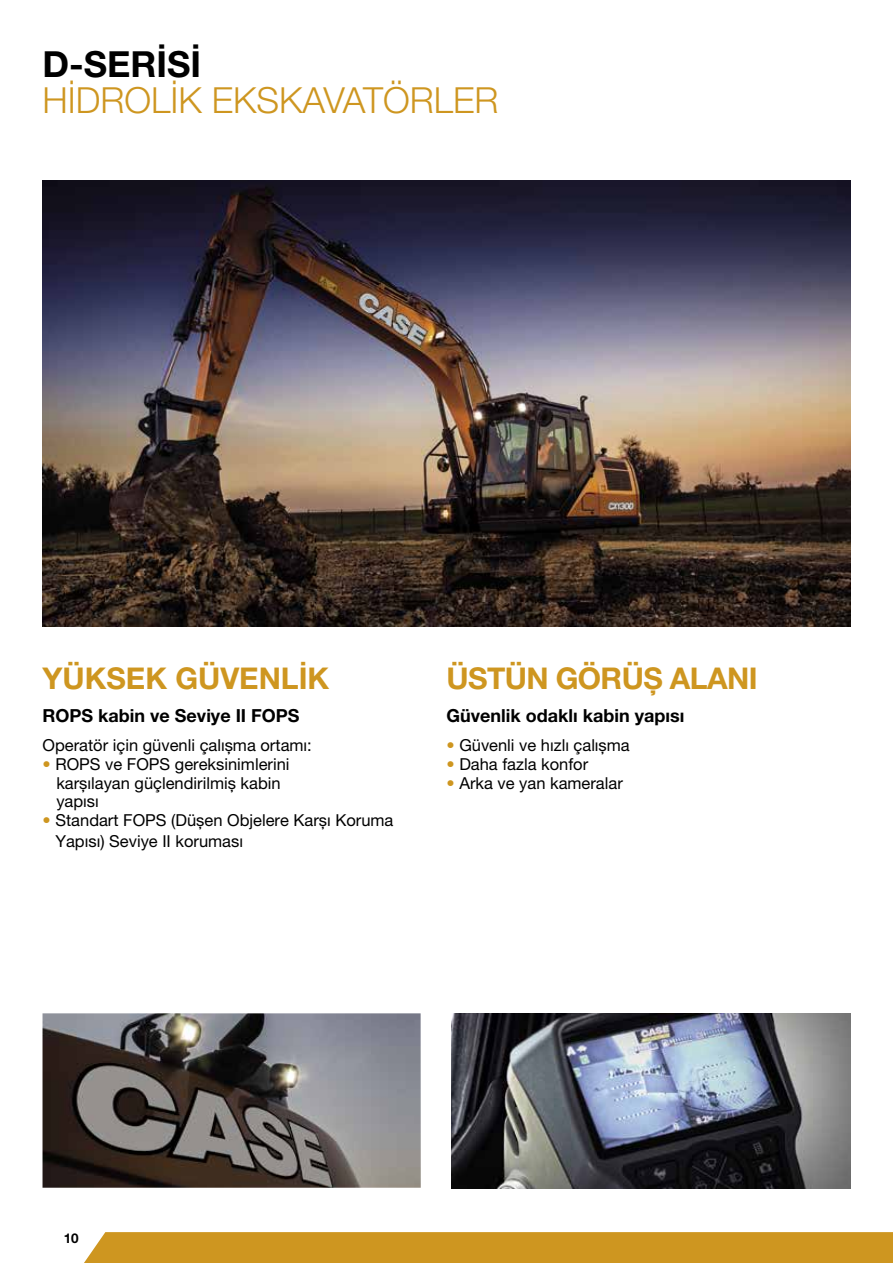
<style>
.page{position:relative;width:893px;height:1263px;background:#fff}
.page>*{position:absolute;margin:0;border:0;box-sizing:border-box;transform-origin:0 0}
.t1{font:300 36px "Helvetica Neue LT Pro";color:#ce9620}
.t2{font:700 36px "Helvetica Neue LT Pro";color:#000}
.t3{font:700 30px "Helvetica Neue LT Pro";letter-spacing:-.01em;color:#ce9620}
.t4{font:700 18px "Helvetica Neue LT Pro";color:#000}
.t5{font:16.5px/18.8px "Helvetica Neue LT Pro";color:#000}
.t6{font:700 13.5px "Helvetica Neue LT Std";color:#000}
.s1{color:#ce9620}
</style>
<div class="page">
<div style="left:84px;top:1232px;width:809px;height:31px;background:#ce9620"></div>
<img style="left:43px;top:180px;width:807px;height:447px">
<img style="left:452px;top:1014px;width:398px;height:174px">
<img style="left:43px;top:1013px;width:378px;height:175px">
<h1 class="t2" style="left:43px;top:42px;width:160px">D-SERİSİ</h1>
<h1 class="t1" style="left:43px;top:78px;width:457px">HİDROLİK EKSKAVATÖRLER</h1>
<h2 class="t3" style="left:43px;top:660px;width:288px">YÜKSEK GÜVENLİK</h2>
<p class="t4" style="left:43px;top:704px;width:259px">ROPS kabin ve Seviye II FOPS</p>
<p class="t5" style="left:43px;top:735px;width:271px">Operatör için güvenli çalışma ortamı:</p>
<p class="t5" style="left:56px;top:754px;width:235px;text-indent:-14px"><span class="s1">•</span> ROPS ve FOPS gereksinimlerini karşılayan güçlendirilmiş kabin yapısı</p>
<p class="t5" style="left:55px;top:809px;width:340px;line-height:21px;text-indent:-13px"><span class="s1">•</span> Standart FOPS (Düşen Objelere Karşı Koruma<br>Yapısı) Seviye II koruması</p>
<h2 class="t3" style="left:446px;top:660px;width:313px">ÜSTÜN GÖRÜŞ ALANI</h2>
<p class="t4" style="left:446px;top:704px;width:239px">Güvenlik odaklı kabin yapısı</p>
<p class="t5" style="left:446px;top:735px;width:185px"><span class="s1">•</span> Güvenli ve hızlı çalışma</p>
<p class="t5" style="left:446px;top:754px;width:143px"><span class="s1">•</span> Daha fazla konfor</p>
<p class="t5" style="left:446px;top:773px;width:178px"><span class="s1">•</span> Arka ve yan kameralar</p>
<p class="t6" style="left:64px;top:1229px;width:16px">10</p>
</div>
